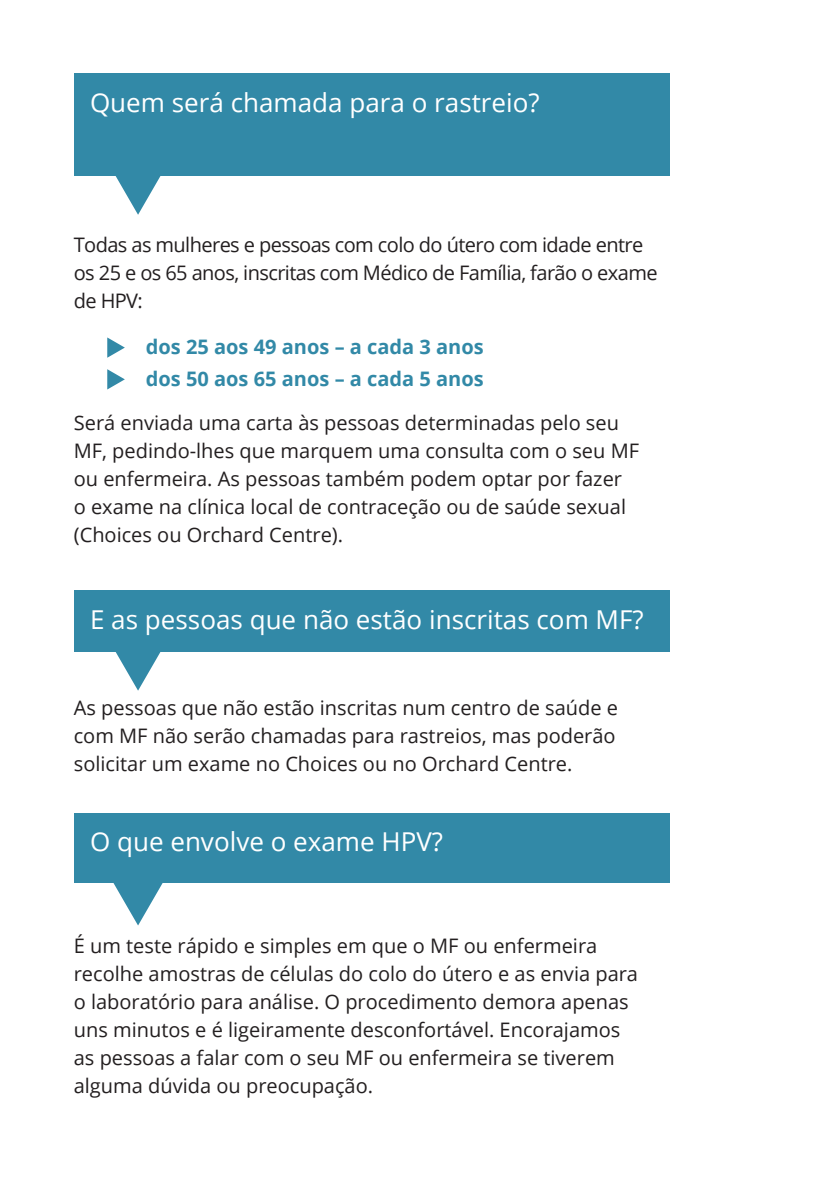
<style>
.page{position:relative;width:840px;height:1191px;background:#fff}
.page>*{position:absolute;margin:0;border:0;box-sizing:border-box;transform-origin:0 0}
.t1{font:26px "Open Sans";color:#fff}
.t2{font:20px/28px "Open Sans";color:#231f20}
.t3{font:20px/28px "Open Sans";letter-spacing:-.03em;color:#231f20}
.t4{font:700 20px "Open Sans";color:#3289a7}
</style>
<div class="page">
<div style="left:74px;top:74px;width:595px;height:102px;background:#3289a7"></div>
<svg style="left:115px;top:176px;width:46px;height:39px"></svg>
<hr style="left:839px;top:0;width:1px;height:1191px;background:#3289a7">
<div style="left:74px;top:591px;width:595px;height:61px;background:#3289a7"></div>
<div style="left:74px;top:813px;width:595px;height:69px;background:#3289a7"></div>
<svg style="left:115px;top:652px;width:46px;height:38px"></svg>
<svg style="left:112px;top:882px;width:52px;height:43px"></svg>
<svg style="left:107px;top:337px;width:18px;height:21px"></svg>
<svg style="left:107px;top:369px;width:18px;height:20px"></svg>
<p class="t1" style="left:90px;top:85px;width:451px">Quem será chamada para o rastreio?</p>
<p class="t3" style="left:74px;top:230px;width:585px">Todas as mulheres e pessoas com colo do útero com idade entre os 25 e os 65 anos, inscritas com Médico de Família, farão o exame de HPV:</p>
<p class="t4" style="left:146px;top:333px;width:339px">dos 25 aos 49 anos – a cada 3 anos</p>
<p class="t4" style="left:146px;top:365px;width:339px">dos 50 aos 65 anos – a cada 5 anos</p>
<p class="t2" style="left:74px;top:408px;width:566px">Será enviada uma carta às pessoas determinadas pelo seu MF, pedindo-lhes que marquem uma consulta com o seu MF ou enfermeira. As pessoas também podem optar por fazer o exame na clínica local de contraceção ou de saúde sexual (Choices ou Orchard Centre).</p>
<p class="t1" style="left:90px;top:602px;width:555px">E as pessoas que não estão inscritas com MF?</p>
<p class="t2" style="left:74px;top:693px;width:545px">As pessoas que não estão inscritas num centro de saúde e com MF não serão chamadas para rastreios, mas poderão solicitar um exame no Choices ou no Orchard Centre.</p>
<p class="t1" style="left:90px;top:824px;width:354px">O que envolve o exame HPV?</p>
<p class="t2" style="left:74px;top:931px;width:565px">É um teste rápido e simples em que o MF ou enfermeira recolhe amostras de células do colo do útero e as envia para o laboratório para análise. O procedimento demora apenas uns minutos e é ligeiramente desconfortável. Encorajamos as pessoas a falar com o seu MF ou enfermeira se tiverem alguma dúvida ou preocupação.</p>
</div>
